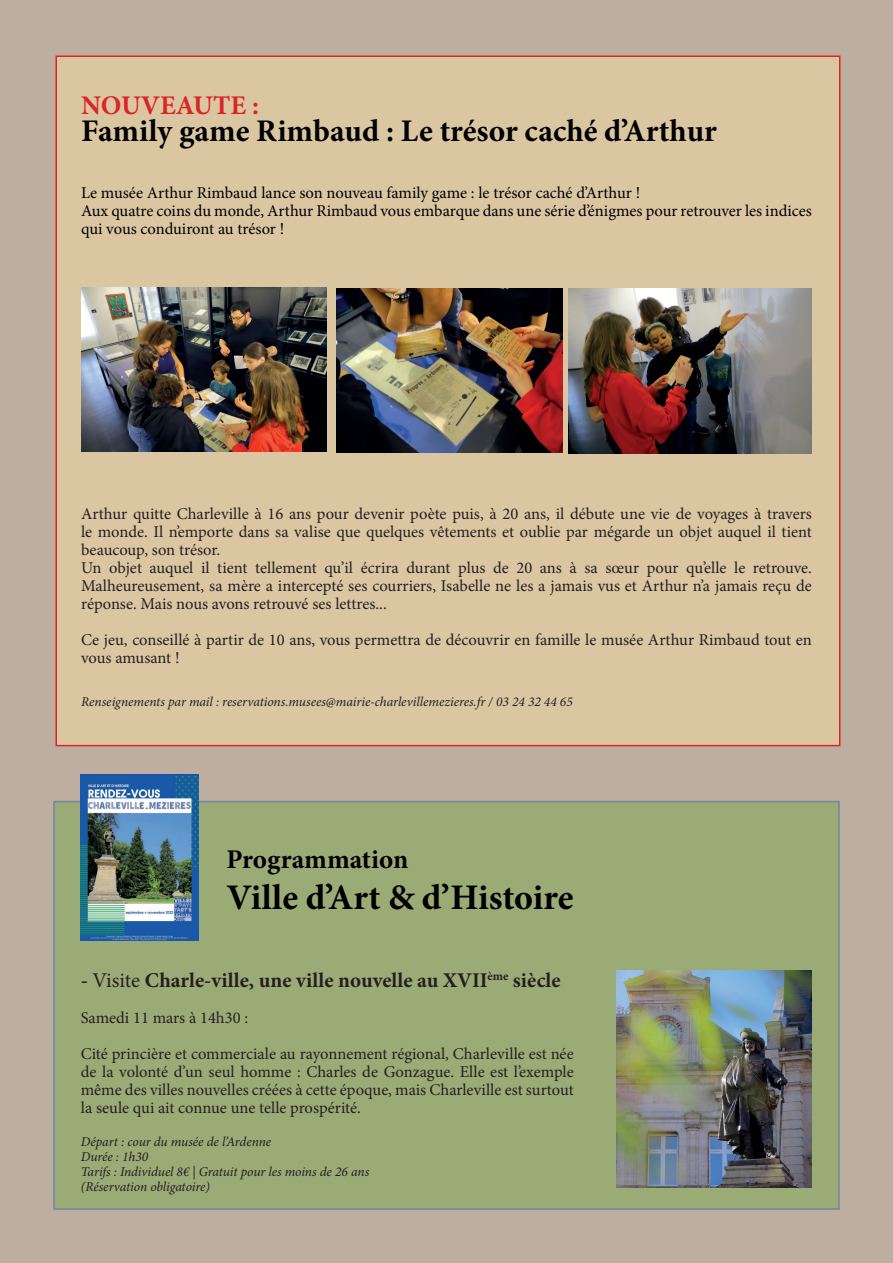
<style>
.page{position:relative;width:893px;height:1263px;background:#bdae9f}
.page>*{position:absolute;margin:0;border:0;box-sizing:border-box;transform-origin:0 0}
.t1{font:700 36px "Minion Pro";letter-spacing:-.005em;color:#000}
.t2{font:700 31.5px "Minion Pro";color:#000}
.t3{font:700 27px "Minion Pro";letter-spacing:-.005em;color:#000}
.t4{font:700 27px "Minion Pro";color:#dc2327}
.t5{font:700 21px "Minion Pro";color:#231f20}
.t6{font:16.5px/18px "Minion Pro";color:#231f20}
.t7{font:16.5px/18px "Minion Pro";color:#000}
.t8{font:italic 13.5px/15px "Minion Pro";letter-spacing:-.005em;color:#231f20}
.s1{font-weight:400}
</style>
<div class="page">
<div style="left:56px;top:56px;width:784px;height:690px;background:#dbc6a2;border:2px solid #df2626"></div>
<img style="left:81px;top:287px;width:246px;height:164px">
<img style="left:337px;top:289px;width:225px;height:163px">
<img style="left:568px;top:289px;width:244px;height:165px">
<div style="left:53px;top:801px;width:787px;height:409px;background:#9aab76"></div>
<img style="left:80px;top:775px;width:118px;height:166px">
<img style="left:617px;top:971px;width:195px;height:217px">
<h3 class="t4" style="left:81px;top:86px;width:179px">NOUVEAUTE :</h3>
<h2 class="t2" style="left:81px;top:108px;width:637px">Family game Rimbaud : Le trésor caché d’Arthur</h2>
<p class="t7" style="left:81px;top:183px;width:732px">Le musée Arthur Rimbaud lance son nouveau family game : le trésor caché d’Arthur !<br>Aux quatre coins du monde, Arthur Rimbaud vous embarque dans une série d’énigmes pour retrouver les indices qui vous conduiront au trésor !</p>
<p class="t6" style="left:81px;top:504px;width:732px">Arthur quitte Charleville à 16 ans pour devenir poète puis, à 20 ans, il débute une vie de voyages à travers le monde. Il n’emporte dans sa valise que quelques vêtements et oublie par mégarde un objet auquel il tient beaucoup, son trésor.<br>Un objet auquel il tient tellement qu’il écrira durant plus de 20 ans à sa sœur pour qu’elle le retrouve.<br>Malheureusement, sa mère a intercepté ses courriers, Isabelle ne les a jamais vus et Arthur n’a jamais reçu de réponse. Mais nous avons retrouvé ses lettres...</p>
<p class="t6" style="left:81px;top:631px;width:732px">Ce jeu, conseillé à partir de 10 ans, vous permettra de découvrir en famille le musée Arthur Rimbaud tout en vous amusant !</p>
<p class="t8" style="left:81px;top:694px;width:493px">Renseignements par mail : reservations.musees@mairie-charlevillemezieres.fr / 03 24 32 44 65</p>
<h3 class="t3" style="left:226px;top:841px;width:183px">Programmation</h3>
<h1 class="t1" style="left:226px;top:872px;width:348px">Ville d’Art &amp; d’Histoire</h1>
<p class="t5" style="left:81px;top:966px;width:481px">- <span class="s1">Visite</span> Charle-ville, une ville nouvelle au XVII<sup>ème</sup> siècle</p>
<p class="t6" style="left:81px;top:1000px;width:494px;line-height:36px">Samedi 11 mars à 14h30 :<br>Cité princière et commerciale au rayonnement régional, Charleville est née</p>
<p class="t6" style="left:81px;top:1063px;width:494px;text-align:justify">de la volonté d’un seul homme : Charles de Gonzague. Elle est l’exemple même des villes nouvelles créées à cette époque, mais Charleville est surtout la seule qui ait connue une telle prospérité.</p>
<p class="t8" style="left:81px;top:1134px;width:290px">Départ : cour du musée de l’Ardenne<br>Durée : 1h30<br>Tarifs : Individuel 8€ | Gratuit pour les moins de 26 ans (Réservation obligatoire)</p>
</div>
